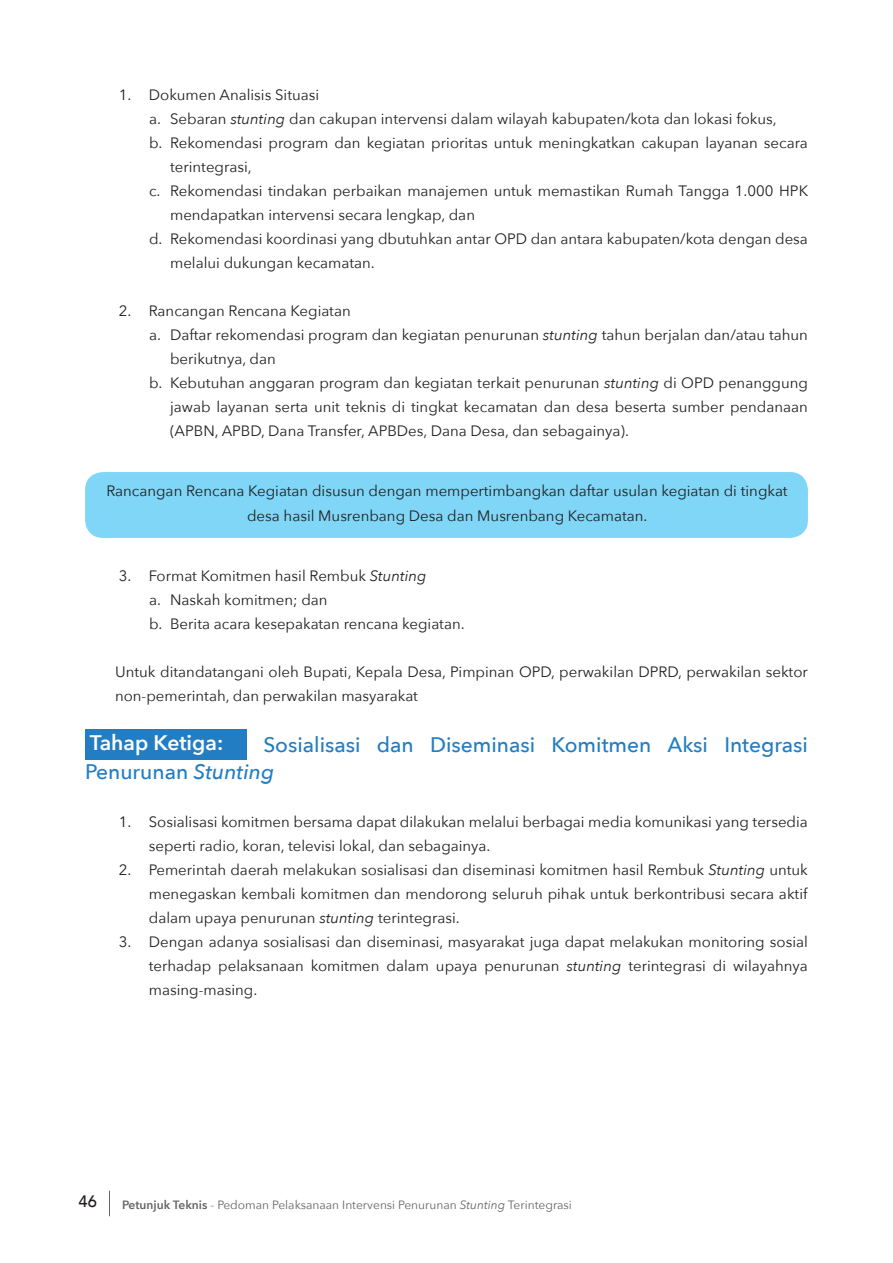
<style>
.page{position:relative;width:893px;height:1263px;background:#fff}
.page>*{position:absolute;margin:0;border:0;box-sizing:border-box;transform-origin:0 0}
.BODYCOPY{font:500 21px/27px "Avenir Next";color:#227dc2}
.BODYCOPY-2{font:600 21px "Avenir Next";color:#fff}
.t1{font:500 16.5px "Avenir";color:#231f20}
.BODYCOPY-3{font:15px/24px "Avenir Next";color:#231f20}
.t2{font:12px "Avenir Next";color:#656568}
.s1{font-style:italic}
.s2{font-weight:600}
</style>
<div class="page">
<svg style="left:109px;top:1191px;width:1px;height:25px"></svg>
<div style="left:85px;top:472px;width:723px;height:66px;background:#80d6f7;border-radius:18px"></div>
<div style="left:85px;top:729px;width:162px;height:30px;background:#227dc2"></div>
<p class="BODYCOPY-3" style="left:119px;top:82px;width:202px">1. Dokumen Analisis Situasi</p>
<p class="BODYCOPY-3" style="left:149px;top:106px;width:629px">a. Sebaran <span class="s1">stunting</span> dan cakupan intervensi dalam wilayah kabupaten/kota dan lokasi fokus,</p>
<p class="BODYCOPY-3" style="left:170px;top:130px;width:639px;text-indent:-21px">b. Rekomendasi program dan kegiatan prioritas untuk meningkatkan cakupan layanan secara terintegrasi,</p>
<p class="BODYCOPY-3" style="left:170px;top:178px;width:639px;text-indent:-21px">c. Rekomendasi tindakan perbaikan manajemen untuk memastikan Rumah Tangga 1.000 HPK mendapatkan intervensi secara lengkap, dan</p>
<p class="BODYCOPY-3" style="left:170px;top:226px;width:639px;text-indent:-21px">d. Rekomendasi koordinasi yang dbutuhkan antar OPD dan antara kabupaten/kota dengan desa melalui dukungan kecamatan.</p>
<p class="BODYCOPY-3" style="left:119px;top:298px;width:233px">2. Rancangan Rencana Kegiatan</p>
<p class="BODYCOPY-3" style="left:170px;top:322px;width:639px;text-indent:-21px">a. Daftar rekomendasi program dan kegiatan penurunan <span class="s1">stunting</span> tahun berjalan dan/atau tahun berikutnya, dan</p>
<p class="BODYCOPY-3" style="left:170px;top:370px;width:639px;text-align:justify;text-indent:-21px">b. Kebutuhan anggaran program dan kegiatan terkait penurunan <span class="s1">stunting</span> di OPD penanggung jawab layanan serta unit teknis di tingkat kecamatan dan desa beserta sumber pendanaan (APBN, APBD, Dana Transfer, APBDes, Dana Desa, dan sebagainya).</p>
<p class="BODYCOPY-3" style="left:106px;top:477px;width:683px;line-height:25.5px;text-align:center">Rancangan Rencana Kegiatan disusun dengan mempertimbangkan daftar usulan kegiatan di tingkat desa hasil Musrenbang Desa dan Musrenbang Kecamatan.</p>
<p class="BODYCOPY-3" style="left:119px;top:563px;width:309px">3. Format Komitmen hasil Rembuk <span class="s1">Stunting</span></p>
<p class="BODYCOPY-3" style="left:149px;top:587px;width:180px">a. Naskah komitmen; dan</p>
<p class="BODYCOPY-3" style="left:149px;top:611px;width:317px">b. Berita acara kesepakatan rencana kegiatan.</p>
<p class="BODYCOPY-3" style="left:115px;top:659px;width:694px">Untuk ditandatangani oleh Bupati, Kepala Desa, Pimpinan OPD, perwakilan DPRD, perwakilan sektor non-pemerintah, dan perwakilan masyarakat</p>
<p class="BODYCOPY" style="left:85px;top:731px;width:724px;text-indent:178px">Sosialisasi dan Diseminasi Komitmen Aksi Integrasi<br>Penurunan <span class="s1">Stunting</span></p>
<p class="BODYCOPY-3" style="left:149px;top:809px;width:661px;text-indent:-30px">1. Sosialisasi komitmen bersama dapat dilakukan melalui berbagai media komunikasi yang tersedia seperti radio, koran, televisi lokal, dan sebagainya.</p>
<p class="BODYCOPY-3" style="left:149px;top:857px;width:661px;text-align:justify;text-indent:-30px">2. Pemerintah daerah melakukan sosialisasi dan diseminasi komitmen hasil Rembuk <span class="s1">Stunting</span> untuk menegaskan kembali komitmen dan mendorong seluruh pihak untuk berkontribusi secara aktif dalam upaya penurunan <span class="s1">stunting</span> terintegrasi.</p>
<p class="BODYCOPY-3" style="left:149px;top:929px;width:661px;text-align:justify;text-indent:-30px">3. Dengan adanya sosialisasi dan diseminasi, masyarakat juga dapat melakukan monitoring sosial terhadap pelaksanaan komitmen dalam upaya penurunan <span class="s1">stunting</span> terintegrasi di wilayahnya masing-masing.</p>
<p class="BODYCOPY-2" style="left:90px;top:725px;width:135px">Tahap Ketiga:</p>
<p class="t1" style="left:79px;top:1192px;width:20px">46</p>
<p class="t2" style="left:122px;top:1195px;width:451px"><span class="s2">Petunjuk Teknis</span> - Pedoman Pelaksanaan Intervensi Penurunan <span class="s1">Stunting</span> Terintegrasi</p>
</div>
